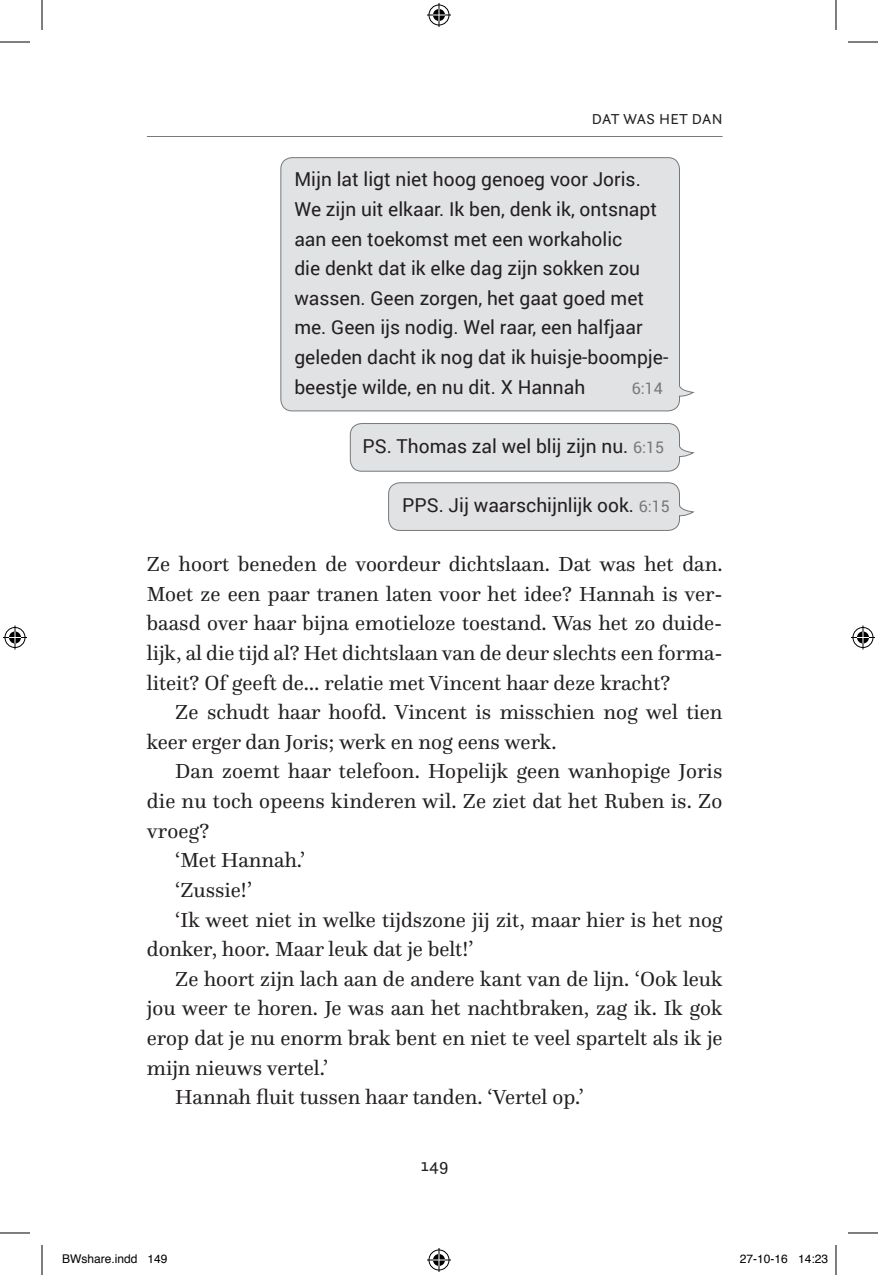
<style>
.page{position:relative;width:878px;height:1275px;background:#fff}
.page>*{position:absolute;margin:0;border:0;box-sizing:border-box;transform-origin:0 0}
.t1{font:21.2px/29.6px "Questa";color:#231f20;text-align:justify}
.t2{font:19.2px/29.6px "Roboto";color:#231f20}
.t3{font:18px "Questa Sans";color:#231f20}
.t4{font:16px "Roboto";color:#76787b}
.t5{font:15px "Questa Sans";color:#231f20}
.t6{font:12px "Helvetica";color:#000}
.s1{font-size:16px;color:#76787b}
</style>
<div class="page">
<div style="left:280px;top:157px;width:415px;height:254px;background:#e1e2e4"></div>
<svg style="left:388px;top:482px;width:307px;height:49px;background:#dddee0"></svg>
<svg style="left:350px;top:423px;width:345px;height:49px;background:#dddee0"></svg>
<hr style="left:147px;top:136px;width:575px;height:1px;background:#76787b">
<hr style="left:0;top:42px;width:30px;height:1px;background:#000">
<hr style="left:848px;top:42px;width:30px;height:1px;background:#000">
<hr style="left:0;top:1232px;width:30px;height:1px;background:#000">
<hr style="left:848px;top:1232px;width:30px;height:1px;background:#000">
<hr style="left:42px;top:0;width:1px;height:30px;background:#000">
<hr style="left:42px;top:1245px;width:1px;height:30px;background:#000">
<hr style="left:835px;top:0;width:1px;height:30px;background:#000">
<hr style="left:835px;top:1245px;width:1px;height:30px;background:#000">
<svg style="left:427px;top:3px;width:24px;height:24px"></svg>
<svg style="left:427px;top:1248px;width:24px;height:24px"></svg>
<svg style="left:3px;top:625px;width:24px;height:24px"></svg>
<svg style="left:851px;top:625px;width:24px;height:24px"></svg>
<p class="t5" style="left:592px;top:109px;width:132px">DAT WAS HET DAN</p>
<p class="t2" style="left:294px;top:164px;width:375px">Mijn lat ligt niet hoog genoeg voor Joris.<br>We zijn uit elkaar. Ik ben, denk ik, ontsnapt aan een toekomst met een workaholic<br>die denkt dat ik elke dag zijn sokken zou wassen. Geen zorgen, het gaat goed met me. Geen ijs nodig. Wel raar, een halfjaar geleden dacht ik nog dat ik huisje-boompje&shy;beestje wilde, en nu dit. X Hannah</p>
<p class="t4" style="left:632px;top:377px;width:33px">6:14</p>
<p class="t2" style="left:362px;top:430px;width:303px">PS. Thomas zal wel blij zijn nu. <span class="s1">6:15</span></p>
<p class="t2" style="left:402px;top:489px;width:269px">PPS. Jij waarschijnlijk ook. <span class="s1">6:15</span></p>
<p class="t1" style="left:147px;top:549px;width:577px">Ze hoort beneden de voordeur dichtslaan. Dat was het dan.<br>Moet ze een paar tranen laten voor het idee? Hannah is ver&shy;baasd over haar bijna emotieloze toestand. Was het zo duide&shy;lijk, al die tijd al? Het dichtslaan van de deur slechts een forma&shy;liteit? Of geeft de… relatie met Vincent haar deze kracht?</p>
<p class="t1" style="left:147px;top:697px;width:577px;text-indent:28px">Ze schudt haar hoofd. Vincent is misschien nog wel tien keer erger dan Joris; werk en nog eens werk.</p>
<p class="t1" style="left:175px;top:756px;width:549px">Dan zoemt haar telefoon. Hopelijk geen wanhopige Joris</p>
<p class="t1" style="left:147px;top:786px;width:577px">die nu toch opeens kinderen wil. Ze ziet dat het Ruben is. Zo</p>
<p class="t1" style="left:147px;top:815px;width:64px">vroeg?</p>
<p class="t1" style="left:175px;top:845px;width:131px">‘Met Hannah.’</p>
<p class="t1" style="left:175px;top:875px;width:78px">‘Zussie!’</p>
<p class="t1" style="left:175px;top:904px;width:549px">‘Ik weet niet in welke tijdszone jij zit, maar hier is het nog</p>
<p class="t1" style="left:147px;top:934px;width:328px">donker, hoor. Maar leuk dat je belt!’</p>
<p class="t1" style="left:175px;top:963px;width:549px">Ze hoort zijn lach aan de andere kant van de lijn. ‘Ook leuk</p>
<p class="t1" style="left:147px;top:993px;width:577px">jou weer te horen. Je was aan het nachtbraken, zag ik. Ik gok</p>
<p class="t1" style="left:147px;top:1022px;width:577px">erop dat je nu enorm brak bent en niet te veel spartelt als ik je</p>
<p class="t1" style="left:147px;top:1052px;width:183px">mijn nieuws vertel.’</p>
<p class="t1" style="left:175px;top:1082px;width:410px">Hannah fluit tussen haar tanden. ‘Vertel op.’</p>
<p class="t3" style="left:421px;top:1153px;width:29px">149</p>
<p class="t6" style="left:62px;top:1249px;width:107px">BWshare.indd 149</p>
<p class="t6" style="left:740px;top:1249px;width:90px">27-10-16 14:23</p>
</div>
